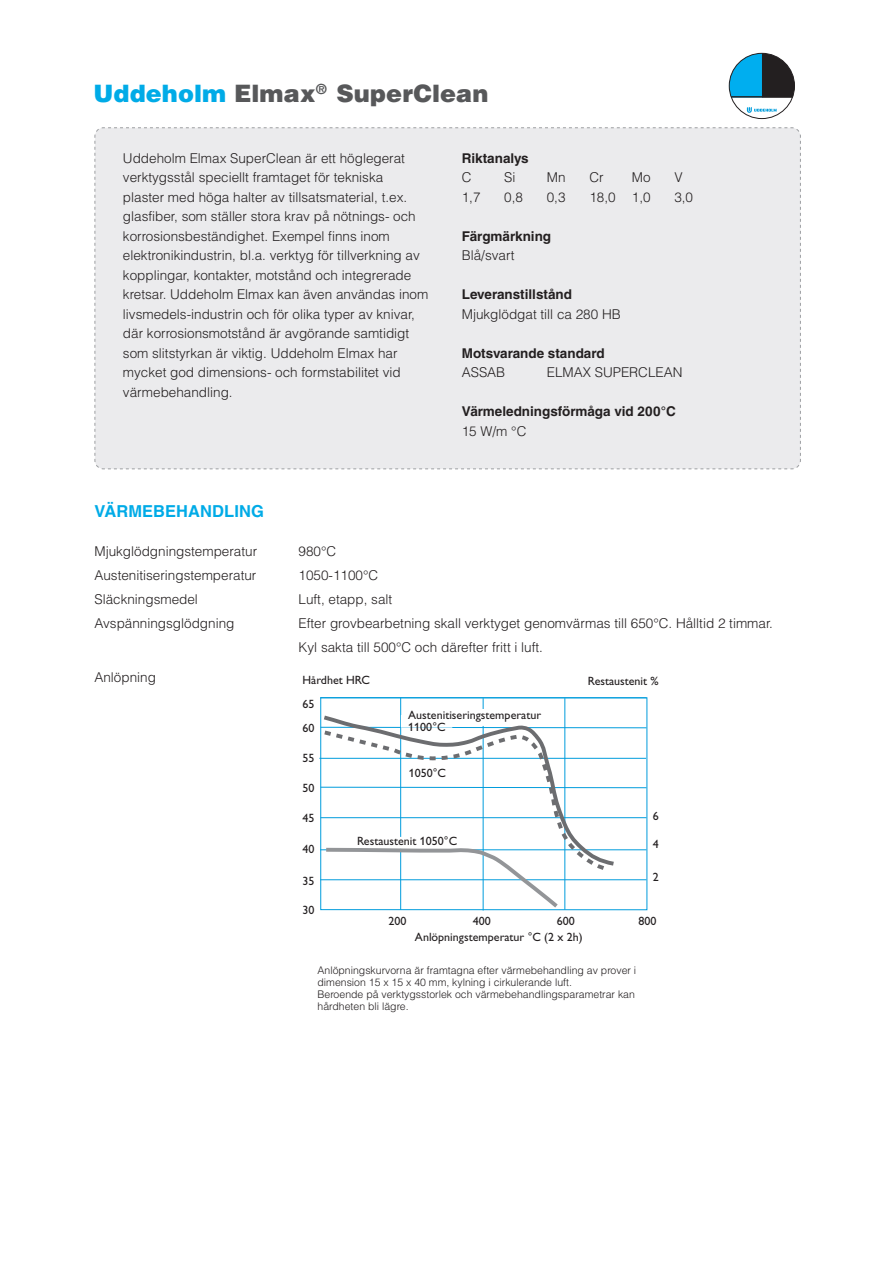
<style>
.page{position:relative;width:893px;height:1263px;background:#fff}
.page>*{position:absolute;margin:0;border:0;box-sizing:border-box;transform-origin:0 0}
.huvudrubrik{font:900 24px "Helvetica LT Std";letter-spacing:.005em;color:#57585a}
.huvudrubrik-2{font:700 16.5px "Helvetica LT Std";letter-spacing:.005em;color:#00abe7}
.brödtext{font:300 13.5px/19.5px "Helvetica LT Std";color:#231f20}
.brödtext-2{font:700 13.5px/19.5px "Helvetica LT Std";color:#231f20}
.t1{font:12px/24px "Uddeholm Gill";color:#231f20}
.bildtext{font:300 10.5px/12px "Helvetica LT Std";color:#231f20}
.s1{color:#00abe7}
.s2{font-weight:300}
.s3{font-weight:700}
</style>
<div class="page">
<svg style="left:108px;top:469px;width:679px;height:1px"></svg>
<div style="left:95px;top:127px;width:706px;height:342px;background:#ebebed"></div>
<hr style="left:483px;top:698px;width:1px;height:212px;background:#009cdc">
<hr style="left:400px;top:698px;width:1px;height:212px;background:#009cdc">
<hr style="left:319px;top:758px;width:327px;height:1px;background:#009cdc">
<div style="left:480px;top:709px;width:11px;height:16px;background:#fff"></div>
<hr style="left:564px;top:698px;width:1px;height:212px;background:#009cdc">
<svg style="left:320px;top:713px;width:246px;height:13px"></svg>
<svg style="left:320px;top:726px;width:327px;height:185px"></svg>
<svg style="left:747px;top:107px;width:30px;height:6px"></svg>
<svg style="left:729px;top:53px;width:65px;height:45px;background:#377d98"></svg>
<div style="left:729px;top:53px;width:66px;height:66px;border:1px solid #231f20;border-radius:50%"></div>
<hr style="left:731px;top:96px;width:62px;height:2px;background:#231f20">
<p class="huvudrubrik" style="left:94px;top:78px;width:396px"><span class="s1">Uddeholm</span> Elmax<sup>®</sup> SuperClean</p>
<p class="brödtext" style="left:123px;top:148px;width:307px">Uddeholm Elmax SuperClean är ett höglegerat verktygsstål speciellt framtaget för tekniska<br>plaster med höga halter av tillsatsmaterial, t.ex. glasfiber, som ställer stora krav på nötnings- och korrosionsbeständighet. Exempel finns inom elektronikindustrin, bl.a. verktyg för tillverkning av kopplingar, kontakter, motstånd och integrerade kretsar. Uddeholm Elmax kan även användas inom livsmedels-industrin och för olika typer av knivar, där korrosionsmotstånd är avgörande samtidigt som slitstyrkan är viktig. Uddeholm Elmax har mycket god dimensions- och formstabilitet vid värmebehandling.</p>
<p class="brödtext-2" style="left:462px;top:148px;width:69px">Riktanalys</p>
<p class="brödtext" style="left:462px;top:168px;width:11px">C</p>
<p class="brödtext" style="left:504px;top:168px;width:13px">Si</p>
<p class="brödtext" style="left:547px;top:168px;width:20px">Mn</p>
<p class="brödtext" style="left:589px;top:168px;width:16px">Cr</p>
<p class="brödtext" style="left:632px;top:168px;width:20px">Mo</p>
<p class="brödtext" style="left:674px;top:168px;width:10px">V</p>
<p class="brödtext" style="left:462px;top:187px;width:20px">1,7</p>
<p class="brödtext" style="left:504px;top:187px;width:20px">0,8</p>
<p class="brödtext" style="left:547px;top:187px;width:20px">0,3</p>
<p class="brödtext" style="left:589px;top:187px;width:63px">18,0 1,0</p>
<p class="brödtext" style="left:674px;top:187px;width:20px">3,0</p>
<p class="brödtext-2" style="left:462px;top:226px;width:91px">Färgmärkning<br><span class="s2">Blå/svart</span></p>
<p class="brödtext" style="left:462px;top:285px;width:161px"><span class="s3">Leveranstillstånd<br></span>Mjukglödgat till ca 280 HB</p>
<p class="brödtext-2" style="left:462px;top:343px;width:144px">Motsvarande standard<br><span class="s2">ASSAB</span></p>
<p class="brödtext" style="left:547px;top:363px;width:137px">ELMAX SUPERCLEAN</p>
<p class="brödtext-2" style="left:462px;top:402px;width:216px">Värmeledningsförmåga vid 200°C<br><span class="s2">15 W/m °C</span></p>
<p class="huvudrubrik-2" style="left:94px;top:501px;width:171px">VÄRMEBEHANDLING</p>
<p class="brödtext" style="left:94px;top:542px;width:164px">Mjukglödgningstemperatur</p>
<p class="brödtext" style="left:299px;top:542px;width:39px">980°C</p>
<p class="brödtext" style="left:94px;top:566px;width:164px">Austenitiseringstemperatur</p>
<p class="brödtext" style="left:299px;top:566px;width:81px">1050-1100°C</p>
<p class="brödtext" style="left:94px;top:590px;width:105px">Släckningsmedel</p>
<p class="brödtext" style="left:299px;top:590px;width:95px">Luft, etapp, salt</p>
<p class="brödtext" style="left:94px;top:614px;width:142px">Avspänningsglödgning</p>
<p class="brödtext" style="left:299px;top:611px;width:476px;line-height:24px">Efter grovbearbetning skall verktyget genomvärmas till 650°C. Hålltid 2 timmar.<br>Kyl sakta till 500°C och därefter fritt i luft.</p>
<p class="brödtext" style="left:94px;top:668px;width:63px">Anlöpning</p>
<p class="t1" style="left:302px;top:668px;width:69px">Hårdhet HRC<br>65<br>60</p>
<p class="t1" style="left:302px;top:746px;width:14px">55</p>
<p class="t1" style="left:302px;top:776px;width:14px">50</p>
<p class="t1" style="left:302px;top:806px;width:14px">45</p>
<p class="t1" style="left:302px;top:837px;width:14px">40</p>
<p class="t1" style="left:302px;top:869px;width:14px">35</p>
<p class="t1" style="left:302px;top:898px;width:14px">30</p>
<p class="t1" style="left:588px;top:669px;width:72px">Restaustenit %</p>
<p class="t1" style="left:408px;top:709px;width:134px;line-height:12px">Austenitiseringstemperatur<br>1100°C</p>
<p class="t1" style="left:409px;top:761px;width:39px">1050°C</p>
<p class="t1" style="left:653px;top:805px;width:8px">6</p>
<p class="t1" style="left:653px;top:832px;width:8px">4</p>
<p class="t1" style="left:653px;top:865px;width:8px">2</p>
<p class="t1" style="left:357px;top:829px;width:102px">Restaustenit 1050°C</p>
<p class="t1" style="left:389px;top:909px;width:20px">200</p>
<p class="t1" style="left:473px;top:909px;width:20px">400</p>
<p class="t1" style="left:557px;top:909px;width:20px">600</p>
<p class="t1" style="left:638px;top:909px;width:20px">800</p>
<p class="t1" style="left:415px;top:925px;width:169px">Anlöpningstemperatur °C (2 x 2h)</p>
<p class="bildtext" style="left:317px;top:964px;width:320px">Anlöpningskurvorna är framtagna efter värmebehandling av prover i dimension 15 x 15 x 40 mm, kylning i cirkulerande luft.<br>Beroende på verktygsstorlek och värmebehandlingsparametrar kan hårdheten bli lägre.</p>
</div>
